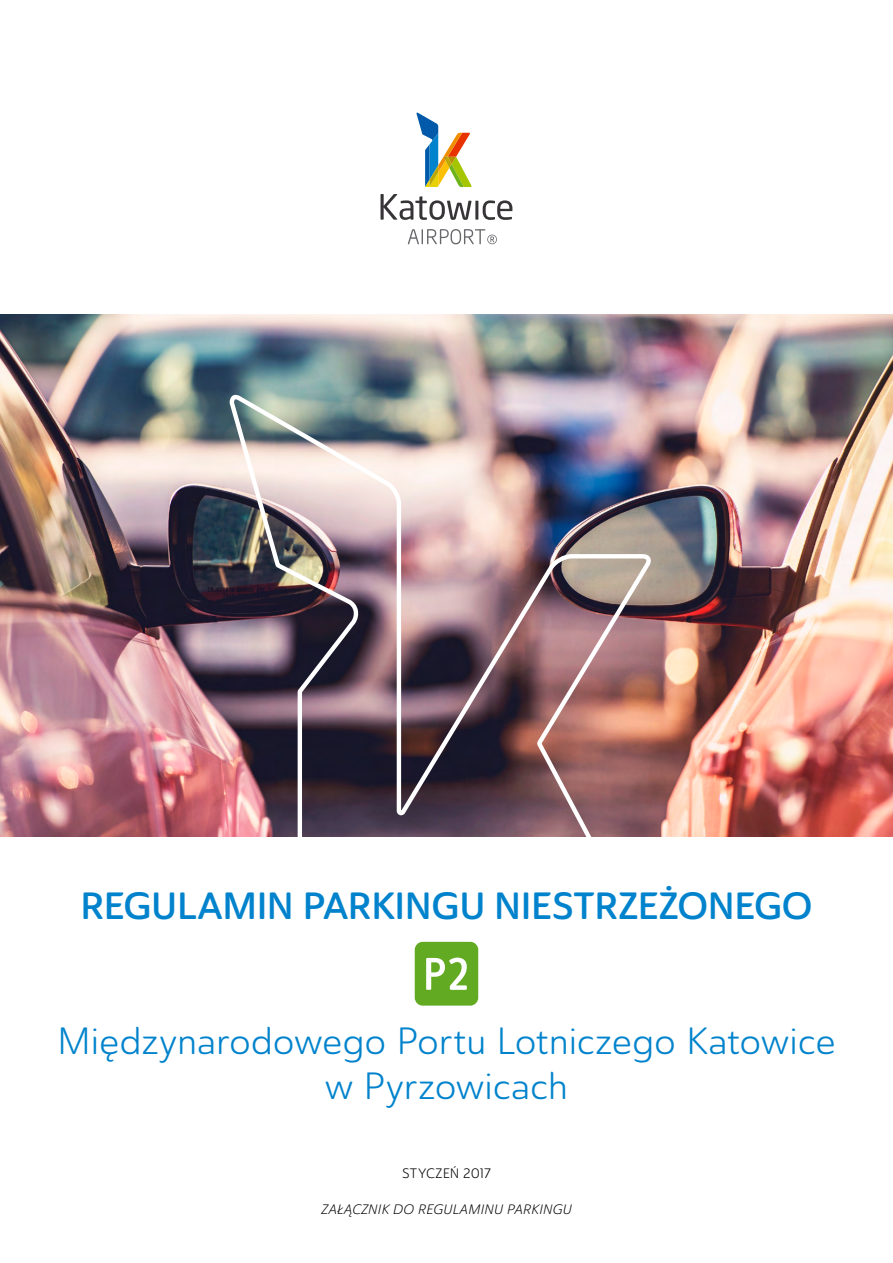
<style>
.page{position:relative;width:893px;height:1263px;background:#fff}
.page>*{position:absolute;margin:0;border:0;box-sizing:border-box;transform-origin:0 0}
.t1{font:37.5px/45px "Ainslie Sans Nor Boo";letter-spacing:-.01em;color:#0083cc;text-align:center}
.t2{font:37.5px "Ainslie Sans Nor Dem";letter-spacing:-.01em;color:#0083cc}
.t3{font:13.5px "Ainslie Sans Nor Boo It";color:#000}
.t4{font:13.5px "Ainslie Sans Nor Boo";color:#000}
</style>
<div class="page">
<img style="left:0;top:314px;width:893px;height:522px">
<img style="left:227px;top:396px;width:441px;height:590px">
<svg style="left:416px;top:112px;width:56px;height:75px"></svg>
<svg style="left:380px;top:194px;width:91px;height:26px"></svg>
<hr style="left:475px;top:201px;width:3px;height:19px;background:#373437">
<svg style="left:483px;top:200px;width:29px;height:20px"></svg>
<svg style="left:408px;top:229px;width:89px;height:15px"></svg>
<div style="left:415px;top:942px;width:63px;height:63px;background:#62aa21;border-radius:8px"></div>
<svg style="left:426px;top:957px;width:41px;height:33px"></svg>
<p class="t2" style="left:80px;top:883px;width:734px">REGULAMIN PARKINGU NIESTRZEŻONEGO</p>
<p class="t1" style="left:57px;top:1019px;width:780px">Międzynarodowego Portu Lotniczego Katowice w Pyrzowicach</p>
<p class="t4" style="left:402px;top:1165px;width:90px">STYCZEŃ 2017</p>
<p class="t3" style="left:321px;top:1201px;width:252px">ZAŁĄCZNIK DO REGULAMINU PARKINGU</p>
</div>
